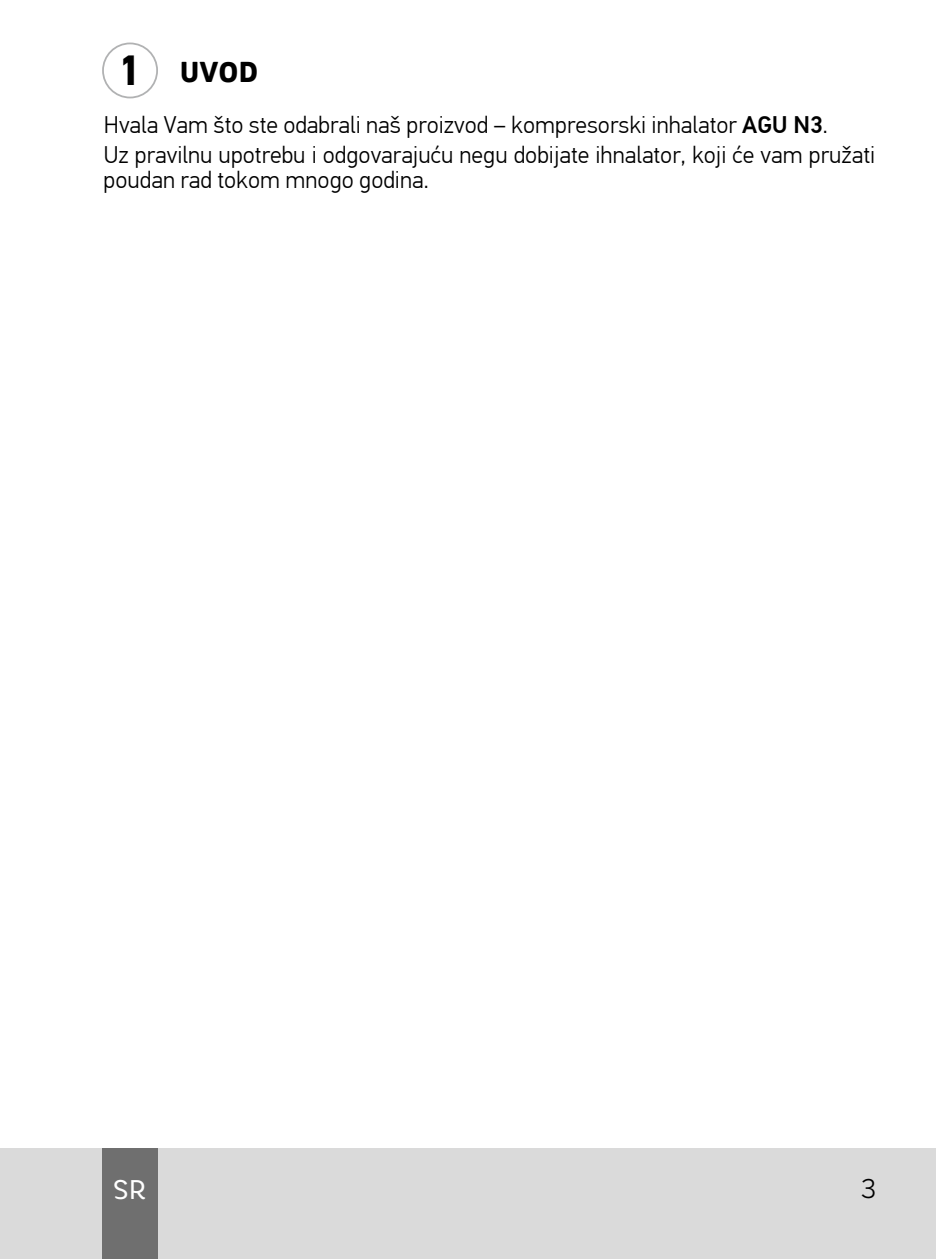
<style>
.page{position:relative;width:936px;height:1259px;background:#fff}
.page>*{position:absolute;margin:0;border:0;box-sizing:border-box;transform-origin:0 0}
.t1{font:700 42px "PF Din Text Pro";color:#000}
.t2{font:700 30px "PF Square Sans Pro";color:#000}
.t3{font:27px "Core Rhino";color:#fff}
.t4{font:300 27px "Core Sans A35";color:#000}
.t5{font:300 24px/29.7px "PF Din Text Pro";color:#000}
.s1{font-weight:500}
</style>
<div class="page">
<div style="left:0;top:1148px;width:935px;height:111px;background:#dadada"></div>
<div style="left:102px;top:1148px;width:55px;height:111px;background:#6f6f6f"></div>
<div style="left:102px;top:43px;width:56px;height:55px;border:2px solid #b1b2b3;border-radius:50%"></div>
<h1 class="t1" style="left:117px;top:45px;width:25px">1</h1>
<p class="t2" style="left:180px;top:54px;width:80px">UVOD</p>
<p class="t5" style="left:104px;top:110px;width:772px">Hvala Vam što ste odabrali naš proizvod – kompresorski inhalator <span class="s1">AGU N3</span>.<br>Uz pravilnu upotrebu i odgovarajuću negu dobijate ihnalator, koji će vam pružati</p>
<p class="t5" style="left:103px;top:166px;width:326px">poudan rad tokom mnogo godina.</p>
<p class="t3" style="left:113px;top:1172px;width:35px">SR</p>
<p class="t4" style="left:860px;top:1171px;width:17px">3</p>
</div>
